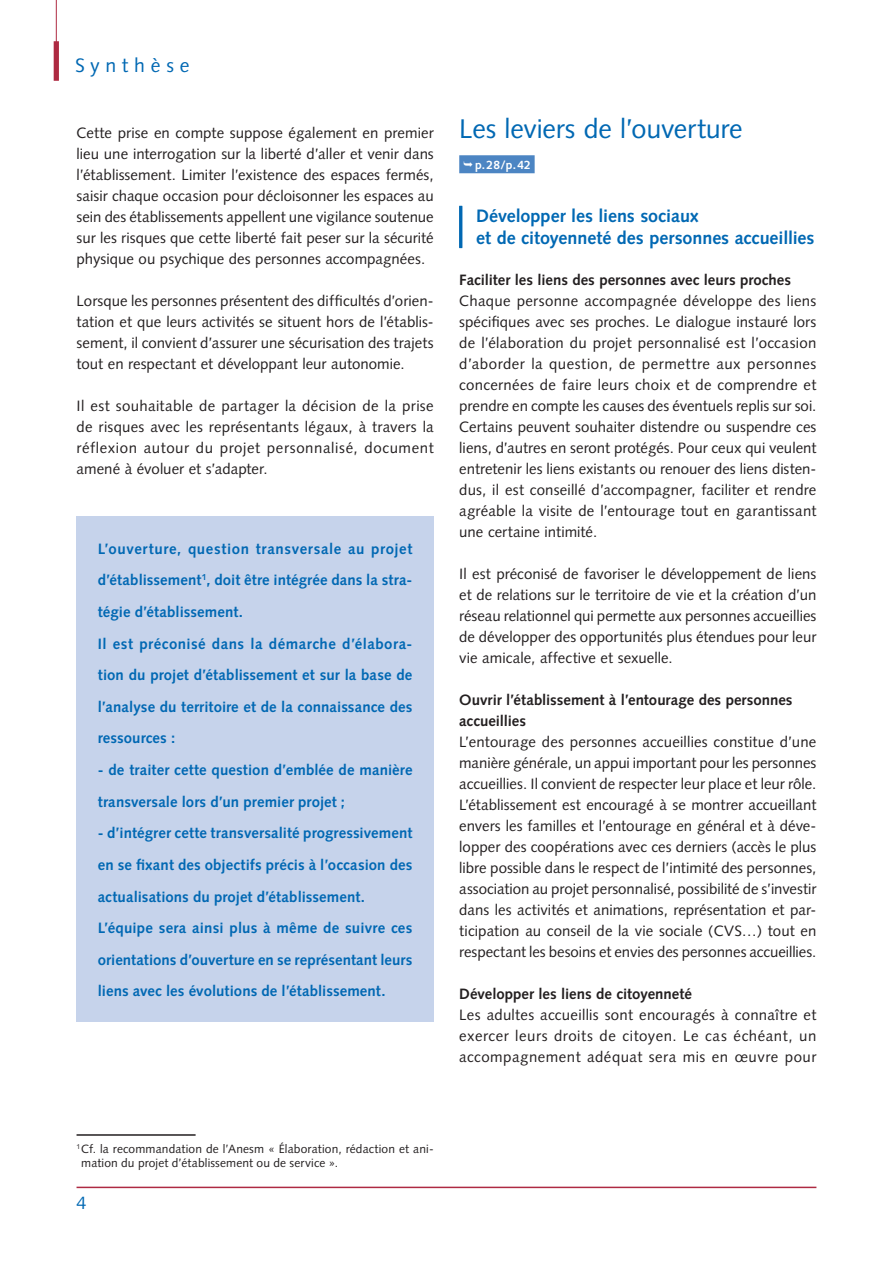
<style>
.page{position:relative;width:893px;height:1263px;background:#fff}
.page>*{position:absolute;margin:0;border:0;box-sizing:border-box;transform-origin:0 0}
._4___txt_courant{font:27px "Syntax";letter-spacing:-.01em;color:#0168b3}
.t1{font:19.5px "Syntax";letter-spacing:.295em;color:#0168b3}
._2{font:700 18px/21.6px "Syntax";letter-spacing:-.005em;color:#0168b3}
.t2{font:18px "Syntax";color:#0168b3}
._4___txt_courant-2{font:15px/21px "Syntax";letter-spacing:.005em;color:#231f20;text-align:justify}
.t3{font:700 15px/31.7px "Syntax";letter-spacing:.01em;color:#0168b3}
._3{font:700 15px/21px "Syntax";color:#231f20}
.Note_bas_de_page{font:12px/14.4px "Syntax";letter-spacing:.01em;color:#231f20}
.conf{font:700 12px "Syntax";color:#fff}
</style>
<div class="page">
<hr style="left:77px;top:1187px;width:739px;height:1px;background:#ae2a42">
<hr style="left:56px;top:0;width:1px;height:79px;background:#ae2a42">
<div style="left:54px;top:41px;width:5px;height:40px;background:#ae2a42"></div>
<div style="left:459px;top:155px;width:76px;height:18px;background:#4c85c3"></div>
<hr style="left:459px;top:206px;width:3px;height:42px;background:#0168b3">
<div style="left:77px;top:517px;width:357px;height:505px;background:#c6d3eb"></div>
<hr style="left:77px;top:1134px;width:119px;height:2px;background:#231f20">
<h2 class="t1" style="left:75px;top:54px;width:116px">Synthèse</h2>
<p class="_4___txt_courant-2" style="left:77px;top:122px;width:359px">Cette prise en compte suppose également en premier lieu une interrogation sur la liberté d’aller et venir dans l’établissement. Limiter l’existence des espaces fermés, saisir chaque occasion pour décloisonner les espaces au sein des établissements appellent une vigilance soutenue sur les risques que cette liberté fait peser sur la sécurité physique ou psychique des personnes accompagnées.</p>
<p class="_4___txt_courant-2" style="left:77px;top:290px;width:359px">Lorsque les personnes présentent des difficultés d’orien&shy;tation et que leurs activités se situent hors de l’établis&shy;sement, il convient d’assurer une sécurisation des trajets tout en respectant et développant leur autonomie.</p>
<p class="_4___txt_courant-2" style="left:77px;top:395px;width:359px">Il est souhaitable de partager la décision de la prise de risques avec les représentants légaux, à travers la réflexion autour du projet personnalisé, document amené à évoluer et s’adapter.</p>
<p class="t3" style="left:98px;top:533px;width:316px">L’ouverture, question transversale au projet d’établissement<sup>1</sup>, doit être intégrée dans la stra&shy;tégie d’établissement.<br>Il est préconisé dans la démarche d’élabora&shy;tion du projet d’établissement et sur la base de l’analyse du territoire et de la connaissance des ressources :</p>
<p class="t3" style="left:98px;top:754px;width:316px">- de traiter cette question d’emblée de manière transversale lors d’un premier projet ;</p>
<p class="t3" style="left:98px;top:817px;width:316px">- d’intégrer cette transversalité progressivement en se fixant des objectifs précis à l’occasion des actualisations du projet d’établissement.<br>L’équipe sera ainsi plus à même de suivre ces orientations d’ouverture en se représentant leurs liens avec les évolutions de l’établissement.</p>
<p class="_4___txt_courant" style="left:459px;top:113px;width:285px">Les leviers de l’ouverture</p>
<p class="conf" style="left:475px;top:158px;width:57px">p.28/p.42</p>
<p class="_2" style="left:476px;top:205px;width:340px">Développer les liens sociaux<br>et de citoyenneté des personnes accueillies</p>
<p class="_3" style="left:459px;top:269px;width:333px">Faciliter les liens des personnes avec leurs proches</p>
<p class="_4___txt_courant-2" style="left:459px;top:290px;width:359px">Chaque personne accompagnée développe des liens spécifiques avec ses proches. Le dialogue instauré lors de l’élaboration du projet personnalisé est l’occasion d’aborder la question, de permettre aux personnes concernées de faire leurs choix et de comprendre et prendre en compte les causes des éventuels replis sur soi.<br>Certains peuvent souhaiter distendre ou suspendre ces liens, d’autres en seront protégés. Pour ceux qui veulent entretenir les liens existants ou renouer des liens disten&shy;dus, il est conseillé d’accompagner, faciliter et rendre agréable la visite de l’entourage tout en garantissant une certaine intimité.</p>
<p class="_4___txt_courant-2" style="left:459px;top:563px;width:359px">Il est préconisé de favoriser le développement de liens et de relations sur le territoire de vie et la création d’un réseau relationnel qui permette aux personnes accueillies de développer des opportunités plus étendues pour leur vie amicale, affective et sexuelle.</p>
<p class="_3" style="left:459px;top:689px;width:335px">Ouvrir l’établissement à l’entourage des personnes accueillies</p>
<p class="_4___txt_courant-2" style="left:459px;top:731px;width:359px">L’entourage des personnes accueillies constitue d’une manière générale, un appui important pour les personnes accueillies. Il convient de respecter leur place et leur rôle.</p>
<p class="_4___txt_courant-2" style="left:459px;top:794px;width:359px">L’établissement est encouragé à se montrer accueillant envers les familles et l’entourage en général et à déve&shy;lopper des coopérations avec ces derniers (accès le plus libre possible dans le respect de l’intimité des personnes, association au projet personnalisé, possibilité de s’investir dans les activités et animations, représentation et par&shy;ticipation au conseil de la vie sociale (CVS…) tout en respectant les besoins et envies des personnes accueillies.</p>
<p class="_3" style="left:459px;top:983px;width:234px">Développer les liens de citoyenneté</p>
<p class="_4___txt_courant-2" style="left:459px;top:1004px;width:359px">Les adultes accueillis sont encouragés à connaître et exercer leurs droits de citoyen. Le cas échéant, un accompagnement adéquat sera mis en œuvre pour</p>
<p class="Note_bas_de_page" style="left:81px;top:1141px;width:354px;text-indent:-5px"><sup>1</sup>Cf. la recommandation de l’Anesm « Élaboration, rédaction et ani&shy;mation du projet d’établissement ou de service ».</p>
<p class="t2" style="left:77px;top:1192px;width:12px">4</p>
</div>
